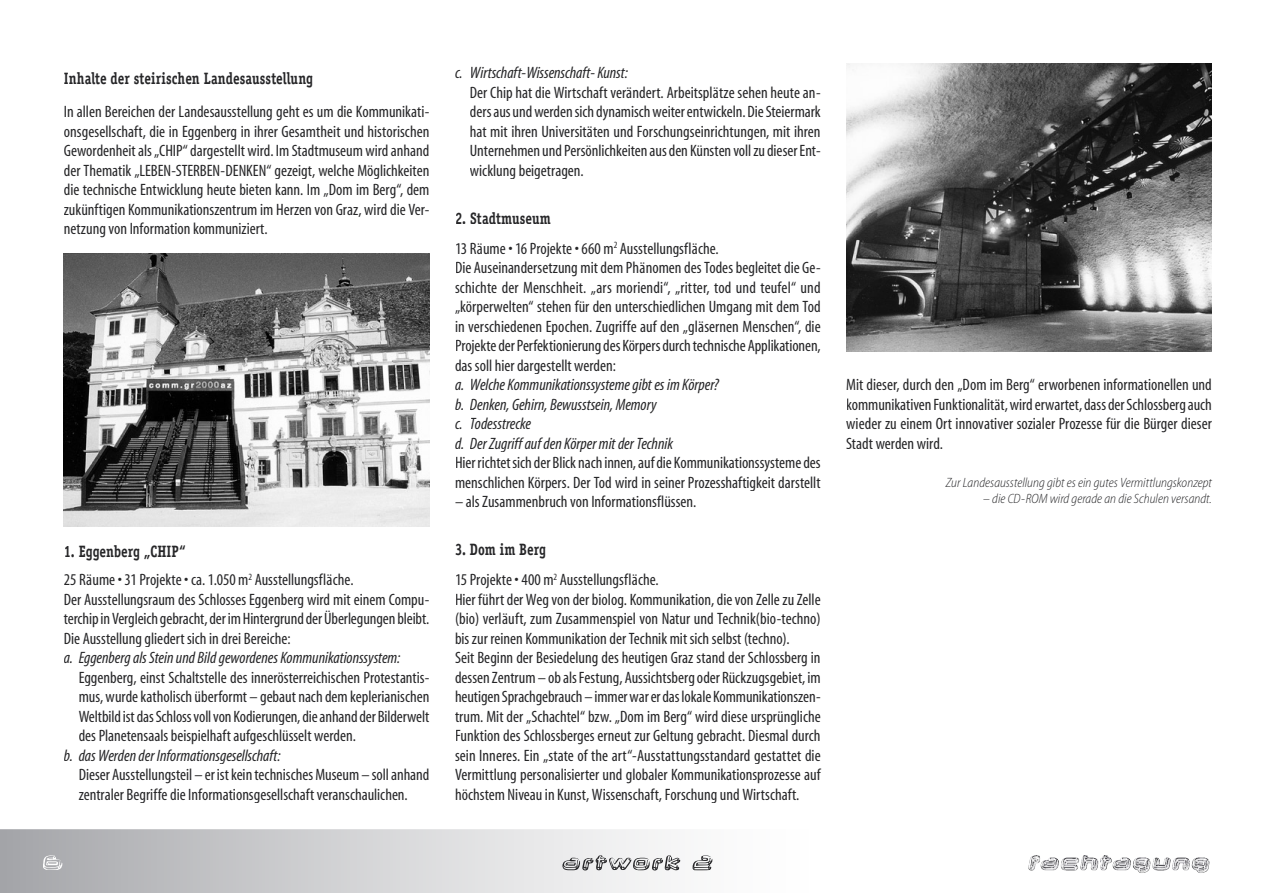
<style>
.page{position:relative;width:1263px;height:893px;background:#fff}
.page>*{position:absolute;margin:0;border:0;box-sizing:border-box;transform-origin:0 0}
.t1{font:condensed 16.5px/19.5px "Myriad";color:#262628}
.t2{font:italic condensed 16.5px/19.5px "Myriad";color:#262628}
.t3{font:700 16.5px "Officina Serif";letter-spacing:.005em;color:#262628;scale:.8 1}
.t4{font:italic 300 13.5px "Myriad Semi Cond";color:#262628}
</style>
<div class="page">
<svg style="left:0;top:829px;width:713px;height:64px;background:#d0d1d3"></svg>
<img style="left:846px;top:64px;width:366px;height:287px">
<img style="left:64px;top:254px;width:365px;height:272px">
<svg style="left:43px;top:855px;width:19px;height:15px"></svg>
<img style="left:562px;top:855px;width:150px;height:15px">
<img style="left:1080px;top:855px;width:18px;height:16px">
<p class="t3" style="left:64px;top:68px;width:313px">Inhalte der steirischen Landesausstellung</p>
<p class="t1" style="left:64px;top:103px;width:367px;text-align:justify">In allen Bereichen der Landesausstellung geht es um die Kommunikati&shy;onsgesellschaft, die in Eggenberg in ihrer Gesamtheit und historischen Gewordenheit als „CHIP“ dargestellt wird. Im Stadtmuseum wird anhand der Thematik „LEBEN-STERBEN-DENKEN“ gezeigt, welche Möglichkeiten die technische Entwicklung heute bieten kann. Im „Dom im Berg“, dem zukünftigen Kommunikationszentrum im Herzen von Graz, wird die Ver&shy;netzung von Information kommuniziert.</p>
<p class="t3" style="left:64px;top:541px;width:154px">1. Eggenberg „CHIP“</p>
<p class="t1" style="left:64px;top:571px;width:367px">25 Räume • 31 Projekte • ca. 1.050 m<sup>2</sup> Ausstellungsfläche.<br>Der Ausstellungsraum des Schlosses Eggenberg wird mit einem Compu&shy;terchip in Vergleich gebracht, der im Hintergrund der Überlegungen bleibt.<br>Die Ausstellung gliedert sich in drei Bereiche:</p>
<p class="t2" style="left:64px;top:649px;width:338px">a. Eggenberg als Stein und Bild gewordenes Kommunikationssystem:</p>
<p class="t1" style="left:79px;top:668px;width:352px;text-align:justify">Eggenberg, einst Schaltstelle des innerösterreichischen Protestantis&shy;mus, wurde katholisch überformt – gebaut nach dem keplerianischen Weltbild ist das Schloss voll von Kodierungen, die anhand der Bilderwelt des Planetensaals beispielhaft aufgeschlüsselt werden.</p>
<p class="t2" style="left:64px;top:746px;width:218px">b. das Werden der Informationsgesellschaft:</p>
<p class="t1" style="left:79px;top:766px;width:352px">Dieser Ausstellungsteil – er ist kein technisches Museum – soll anhand zentraler Begriffe die Informationsgesellschaft veranschaulichen.</p>
<p class="t2" style="left:455px;top:64px;width:174px">c. Wirtschaft-Wissenschaft- Kunst:</p>
<p class="t1" style="left:470px;top:83px;width:352px;text-align:justify">Der Chip hat die Wirtschaft verändert. Arbeitsplätze sehen heute an&shy;ders aus und werden sich dynamisch weiter entwickeln. Die Steiermark hat mit ihren Universitäten und Forschungseinrichtungen, mit ihren Unternehmen und Persönlichkeiten aus den Künsten voll zu dieser Ent&shy;wicklung beigetragen.</p>
<p class="t3" style="left:455px;top:208px;width:121px">2. Stadtmuseum</p>
<p class="t1" style="left:455px;top:239px;width:367px">13 Räume • 16 Projekte • 660 m<sup>2</sup> Ausstellungsfläche.<br>Die Auseinandersetzung mit dem Phänomen des Todes begleitet die Ge&shy;schichte der Menschheit. „ars moriendi“, „ritter, tod und teufel“ und „körperwelten“ stehen für den unterschiedlichen Umgang mit dem Tod in verschiedenen Epochen. Zugriffe auf den „gläsernen Menschen“, die Projekte der Perfektionierung des Körpers durch technische Applikationen, das soll hier dargestellt werden:</p>
<p class="t2" style="left:455px;top:376px;width:265px">a. Welche Kommunikationssysteme gibt es im Körper? b. Denken, Gehirn, Bewusstsein, Memory<br>c. Todesstrecke<br>d. Der Zugriff auf den Körper mit der Technik</p>
<p class="t1" style="left:455px;top:454px;width:367px">Hier richtet sich der Blick nach innen, auf die Kommunikationssysteme des menschlichen Körpers. Der Tod wird in seiner Prozesshaftigkeit darstellt</p>
<p class="t1" style="left:455px;top:493px;width:243px">– als Zusammenbruch von Informationsflüssen.</p>
<p class="t3" style="left:455px;top:539px;width:115px">3. Dom im Berg</p>
<p class="t1" style="left:455px;top:571px;width:367px">15 Projekte • 400 m<sup>2</sup> Ausstellungsfläche.<br>Hier führt der Weg von der biolog. Kommunikation, die von Zelle zu Zelle (bio) verläuft, zum Zusammenspiel von Natur und Technik(bio-techno) bis zur reinen Kommunikation der Technik mit sich selbst (techno).<br>Seit Beginn der Besiedelung des heutigen Graz stand der Schlossberg in dessen Zentrum – ob als Festung, Aussichtsberg oder Rückzugs gebiet, im heutigen Sprachgebrauch – immer war er das lokale Kommunikationszen&shy;trum. Mit der „Schachtel“ bzw. „Dom im Berg“ wird diese ursprüngliche Funktion des Schlossberges erneut zur Geltung gebracht. Diesmal durch sein Inneres. Ein „state of the art“-Ausstattungsstandard gestattet die Vermittlung personalisierter und globaler Kommunikationsprozesse auf höchstem Niveau in Kunst, Wissenschaft, Forschung und Wirtschaft.</p>
<p class="t1" style="left:846px;top:376px;width:367px;text-align:justify">Mit dieser, durch den „Dom im Berg“ erworbenen informationellen und kommunikativen Funktionalität, wird erwartet, dass der Schlossberg auch wieder zu einem Ort innovativer sozialer Prozesse für die Bürger dieser Stadt werden wird.</p>
<p class="t4" style="left:946px;top:476px;width:268px">Zur Landesausstellung gibt es ein gutes Vermittlungskonzept</p>
<p class="t4" style="left:983px;top:492px;width:230px">– die CD-ROM wird gerade an die Schulen versandt.</p>
</div>
